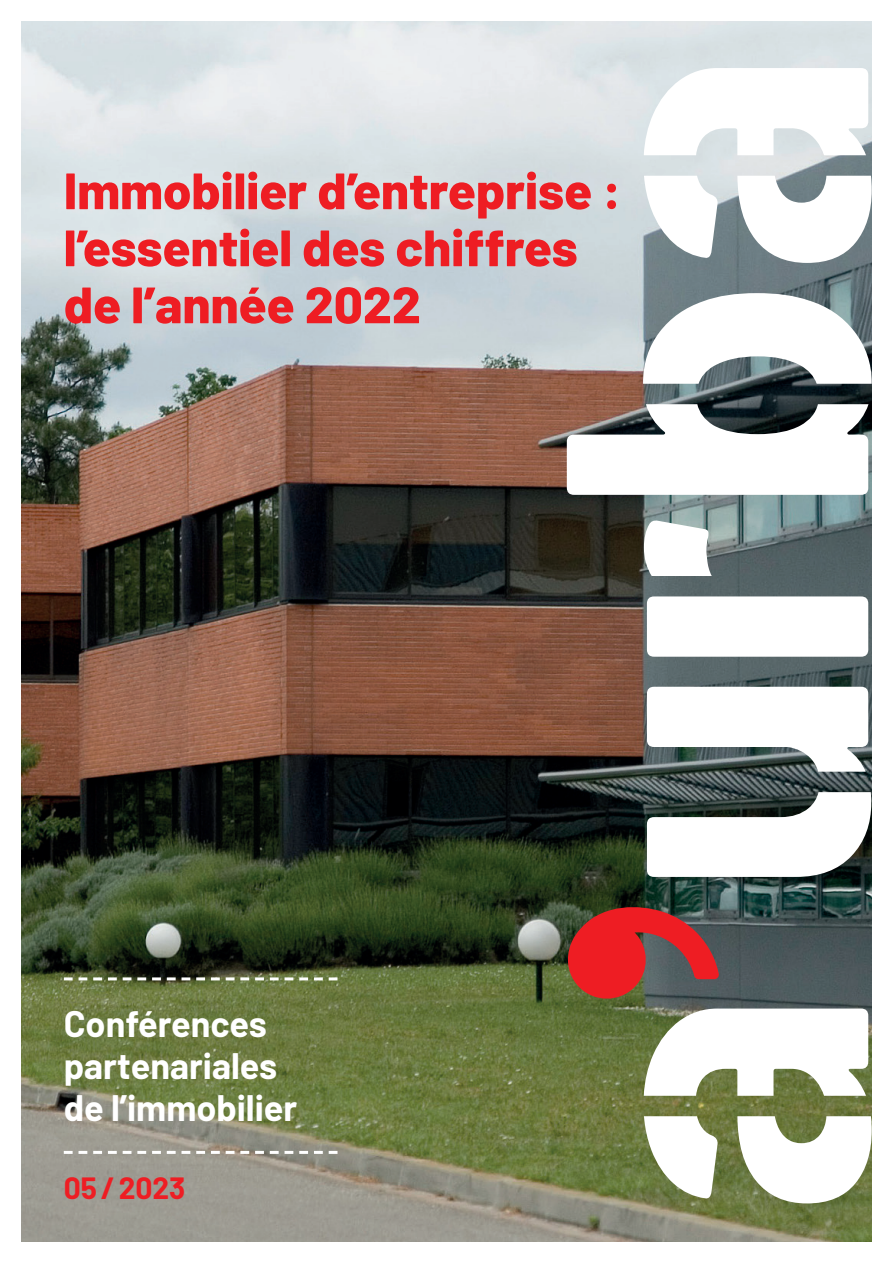
<style>
.page{position:relative;width:893px;height:1263px;background:#fff}
.page>*{position:absolute;margin:0;border:0;box-sizing:border-box;transform-origin:0 0}
.t1{font:800 51px/57px "Barlow";color:#ee1d23}
.t2{font:700 36px/42px "Barlow";color:#fff}
.t3{font:700 30px "Barlow";color:#ee1d23}
</style>
<div class="page">
<img style="left:21px;top:21px;width:851px;height:1221px">
<svg style="left:64px;top:977px;width:273px;height:3px"></svg>
<svg style="left:64px;top:1151px;width:273px;height:3px"></svg>
<svg style="left:644px;top:1116px;width:74px;height:82px"></svg>
<svg style="left:644px;top:1008px;width:224px;height:88px"></svg>
<svg style="left:737px;top:1116px;width:135px;height:87px"></svg>
<svg style="left:647px;top:687px;width:221px;height:85px"></svg>
<svg style="left:647px;top:792px;width:224px;height:85px"></svg>
<svg style="left:644px;top:520px;width:68px;height:56px"></svg>
<div style="left:647px;top:596px;width:221px;height:61px;background:#fff;border-radius:7px"></div>
<svg style="left:643px;top:293px;width:229px;height:91px"></svg>
<svg style="left:567px;top:404px;width:301px;height:91px"></svg>
<svg style="left:644px;top:176px;width:74px;height:82px"></svg>
<svg style="left:644px;top:68px;width:224px;height:87px"></svg>
<svg style="left:737px;top:176px;width:135px;height:87px"></svg>
<svg style="left:567px;top:903px;width:152px;height:99px;background:#9f3a38"></svg>
<p class="t1" style="left:64px;top:159px;width:559px">Immobilier d’entreprise : l’essentiel des chiffres de l’année 2022</p>
<p class="t2" style="left:64px;top:1000px;width:235px">Conférences partenariales de l’immobilier</p>
<p class="t3" style="left:64px;top:1166px;width:123px">05/2023</p>
</div>
